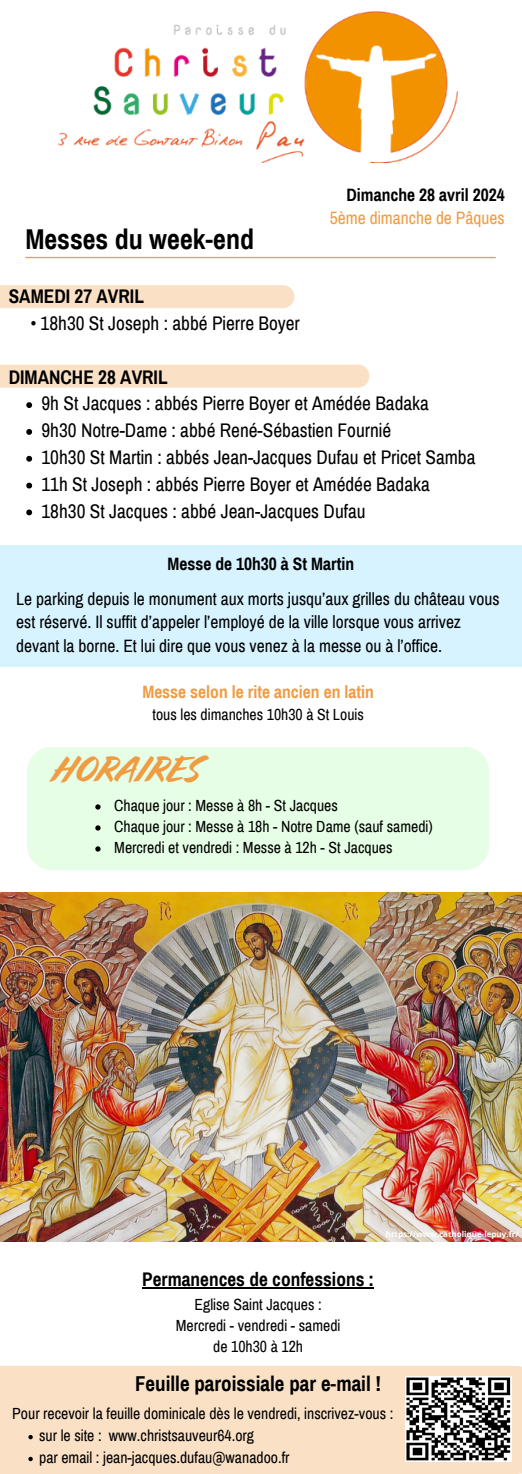
<style>
.page{position:relative;width:522px;height:1474px;background:#fff}
.page>*{position:absolute;margin:0;border:0;box-sizing:border-box;transform-origin:0 0}
.t1{font:35px "Cortado";color:#ef9c43}
.t2{font:700 28px "Archivo Narrow";color:#000}
.t3{font:700 21px "Archivo Narrow";color:#000}
.t4{font:19.25px "Archivo Narrow";color:#000}
.t5{font:700 19.25px "Archivo Narrow";color:#000}
.t6{font:17.5px/23.6px "Archivo Narrow";color:#000}
.t7{font:700 17.5px "Archivo Narrow";color:#000}
.t8{font:700 17.5px "Archivo Narrow";color:#ef9c43}
.t9{font:17.5px "Archivo Narrow";color:#ef9c43}
.t10{font:15.75px/21px "Archivo Narrow";color:#000;text-align:center}
.t11{font:700 8.05px "Open Sans";color:#fff}
</style>
<div class="page">
<hr style="left:25px;top:257px;width:470px;height:1px;background:#ef9c43">
<div style="left:0;top:285px;width:294px;height:23px;background:#fae1c6"></div>
<div style="left:0;top:365px;width:369px;height:23px;background:#fae1c6"></div>
<img style="left:59px;top:12px;width:398px;height:151px">
<div style="left:0;top:1366px;width:521px;height:108px;background:#fae1c6"></div>
<svg style="left:28px;top:1435px;width:5px;height:4px"></svg>
<svg style="left:28px;top:1457px;width:5px;height:4px"></svg>
<img style="left:405px;top:1376px;width:106px;height:85px">
<div style="left:0;top:545px;width:521px;height:122px;background:#d7f3ff"></div>
<div style="left:27px;top:747px;width:461px;height:123px;background:#e5fee5"></div>
<svg style="left:95px;top:804px;width:5px;height:6px"></svg>
<svg style="left:95px;top:825px;width:5px;height:6px"></svg>
<svg style="left:95px;top:846px;width:5px;height:6px"></svg>
<img style="left:0;top:893px;width:521px;height:349px">
<svg style="left:26px;top:402px;width:6px;height:6px"></svg>
<svg style="left:26px;top:429px;width:6px;height:6px"></svg>
<svg style="left:26px;top:456px;width:6px;height:6px"></svg>
<svg style="left:26px;top:483px;width:6px;height:6px"></svg>
<svg style="left:26px;top:510px;width:6px;height:5px"></svg>
<hr style="left:142px;top:1287px;width:231px;height:2px;background:#000">
<h4 class="t2" style="left:25px;top:224px;width:230px">Messes du week-end</h4>
<p class="t7" style="left:346px;top:185px;width:159px">Dimanche 28 avril 2024</p>
<p class="t9" style="left:329px;top:209px;width:176px">5ème dimanche de Pâques</p>
<h1 class="t5" style="left:9px;top:286px;width:137px">SAMEDI 27 AVRIL</h1>
<h1 class="t4" style="left:31px;top:313px;width:270px">• 18h30 St Joseph : abbé Pierre Boyer</h1>
<p class="t5" style="left:9px;top:367px;width:160px">DIMANCHE 28 AVRIL</p>
<p class="t4" style="left:41px;top:393px;width:388px">9h St Jacques : abbés Pierre Boyer et Amédée Badaka</p>
<p class="t4" style="left:41px;top:420px;width:351px">9h30 Notre-Dame : abbé René-Sébastien Fournié</p>
<p class="t4" style="left:41px;top:447px;width:435px">10h30 St Martin : abbés Jean-Jacques Dufau et Pricet Samba</p>
<p class="t4" style="left:41px;top:474px;width:389px">11h St Joseph : abbés Pierre Boyer et Amédée Badaka</p>
<h5 class="t4" style="left:41px;top:501px;width:325px">18h30 St Jacques : abbé Jean-Jacques Dufau</h5>
<p class="t7" style="left:167px;top:555px;width:188px">Messe de 10h30 à St Martin</p>
<p class="t6" style="left:16px;top:587px;width:484px">Le parking depuis le monument aux morts jusqu’aux grilles du château vous est réservé. Il suffit d’appeler l’employé de la ville lorsque vous arrivez devant la borne. Et lui dire que vous venez à la messe ou à l’office.</p>
<p class="t8" style="left:142px;top:682px;width:233px">Messe selon le rite ancien en latin</p>
<p class="t10" style="left:152px;top:704px;width:213px">tous les dimanches 10h30 à St Louis</p>
<h6 class="t1" style="left:52px;top:748px;width:149px">HORAIRES</h6>
<p class="t10" style="left:114px;top:795px;width:225px">Chaque jour : Messe à 8h - St Jacques</p>
<p class="t10" style="left:114px;top:816px;width:319px">Chaque jour : Messe à 18h - Notre Dame (sauf samedi)</p>
<p class="t10" style="left:114px;top:837px;width:279px">Mercredi et vendredi : Messe à 12h - St Jacques</p>
<p class="t5" style="left:142px;top:1269px;width:233px">Permanences de confessions :</p>
<p class="t10" style="left:176px;top:1294px;width:166px">Eglise Saint Jacques :<br>Mercredi - vendredi - samedi de 10h30 à 12h</p>
<p class="t11" style="left:385px;top:1228px;width:134px">https://www.catholique-lepuy.fr/</p>
<p class="t3" style="left:135px;top:1373px;width:247px">Feuille paroissiale par e-mail !</p>
<p class="t10" style="left:12px;top:1404px;width:382px">Pour recevoir la feuille dominicale dès le vendredi, inscrivez-vous :</p>
<h2 class="t10" style="left:39px;top:1426px;width:216px">sur le site : www.christsauveur64.org</h2>
<h5 class="t10" style="left:39px;top:1447px;width:252px">par email : jean-jacques.dufau@wanadoo.fr</h5>
</div>
